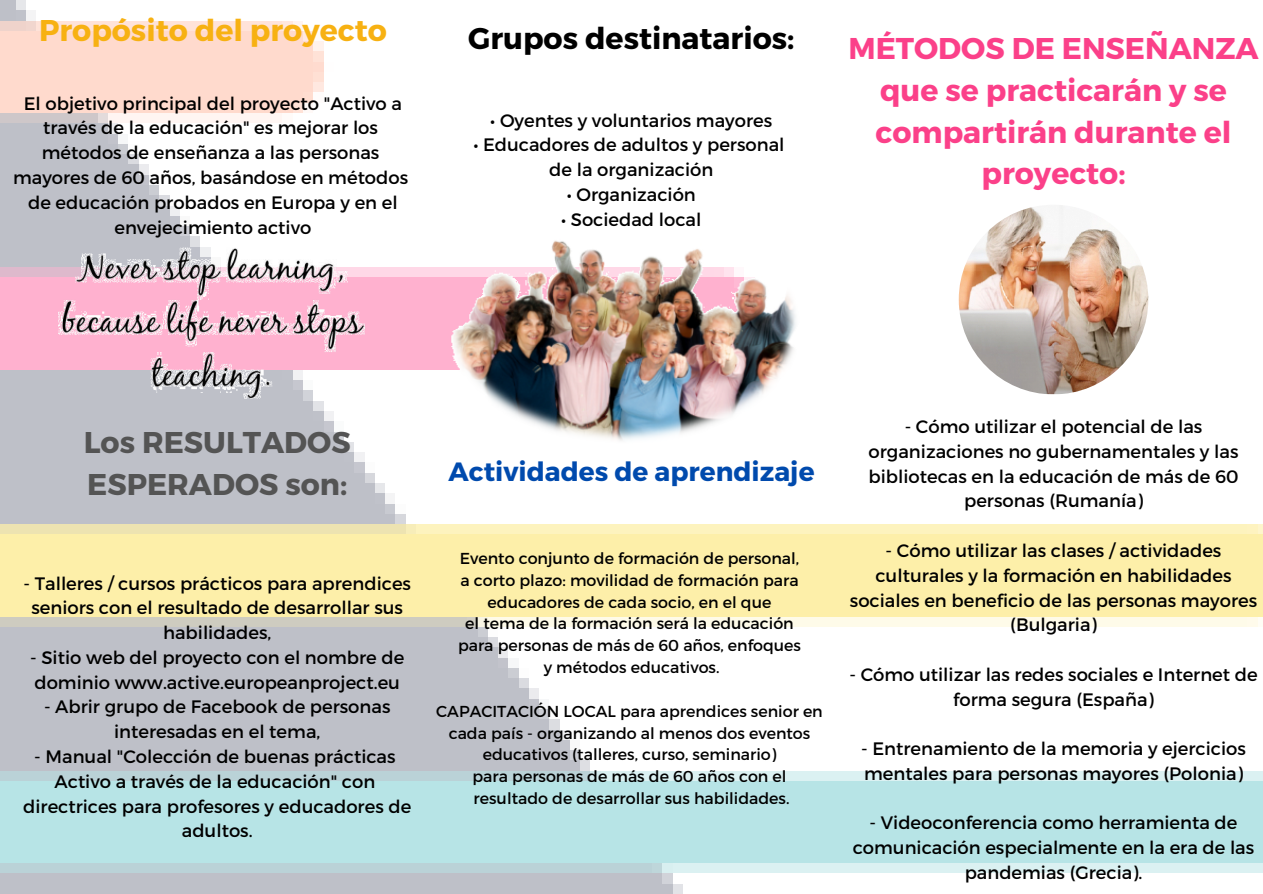
<style>
.page{position:relative;width:1263px;height:894px;background:#fff}
.page>*{position:absolute;margin:0;border:0;box-sizing:border-box;transform-origin:0 0}
.t1{font:700 30px/41.5px "Montserrat";color:#fb4089;text-align:center}
.t2{font:700 30px/41.5px "Montserrat";color:#545454}
.t3{font:700 30px "Montserrat";color:#f7b112}
.t4{font:700 30px "Montserrat";color:#000}
.t5{font:700 26.4px "Montserrat";color:#004aad}
.t6{font:18px/24.8px "Montserrat";color:#000;text-align:center}
.t7{font:15.9px "Montserrat";color:#000}
</style>
<div class="page">
<img style="left:0;top:0;width:1263px;height:893px">
<img style="left:0;top:244px;width:409px;height:159px">
<img style="left:446px;top:211px;width:354px;height:235px">
<img style="left:959px;top:205px;width:189px;height:189px;border-radius:50%">
<p class="t3" style="left:39px;top:11px;width:349px">Propósito del proyecto</p>
<p class="t6" style="left:24px;top:90px;width:380px">El objetivo principal del proyecto "Activo a través de la educación" es mejorar los</p>
<p class="t6" style="left:42px;top:139px;width:339px">métodos de enseñanza a las personas</p>
<p class="t6" style="left:13px;top:164px;width:397px">mayores de 60 años, basándose en métodos</p>
<p class="t6" style="left:28px;top:189px;width:371px">de educación probados en Europa y en el envejecimiento activo</p>
<p class="t4" style="left:468px;top:19px;width:328px">Grupos destinatarios:</p>
<p class="t6" style="left:490px;top:107px;width:283px">• Oyentes y voluntarios mayores</p>
<p class="t6" style="left:473px;top:132px;width:313px">• Educadores de adultos y personal</p>
<p class="t6" style="left:549px;top:156px;width:166px">de la organización</p>
<p class="t6" style="left:567px;top:181px;width:131px">• Organización</p>
<p class="t6" style="left:561px;top:206px;width:142px">• Sociedad local</p>
<p class="t1" style="left:848px;top:26px;width:412px">MÉTODOS DE ENSEÑANZA que se practicarán y se compartirán durante el proyecto:</p>
<p class="t2" style="left:84px;top:420px;width:268px">Los RESULTADOS<br>ESPERADOS son:</p>
<p class="t6" style="left:23px;top:569px;width:389px">- Talleres / cursos prácticos para aprendices seniors con el resultado de desarrollar sus habilidades,</p>
<p class="t6" style="left:30px;top:644px;width:376px;text-align:left">- Sitio web del proyecto con el nombre de dominio www.active.europeanproject.eu</p>
<p class="t6" style="left:44px;top:693px;width:348px">- Abrir grupo de Facebook de personas interesadas en el tema,</p>
<p class="t6" style="left:34px;top:743px;width:363px">- Manual "Colección de buenas prácticas</p>
<p class="t6" style="left:55px;top:767px;width:322px">Activo a través de la educación" con</p>
<p class="t6" style="left:23px;top:792px;width:390px">directrices para profesores y educadores de adultos.</p>
<p class="t5" style="left:449px;top:454px;width:367px">Actividades de aprendizaje</p>
<p class="t7" style="left:460px;top:548px;width:341px">Evento conjunto de formación de personal,</p>
<p class="t7" style="left:460px;top:569px;width:340px">a corto plazo: movilidad de formación para</p>
<p class="t7" style="left:488px;top:591px;width:285px">educadores de cada socio, en el que</p>
<p class="t7" style="left:465px;top:613px;width:330px">el tema de la formación será la educación</p>
<p class="t7" style="left:458px;top:635px;width:345px">para personas de más de 60 años, enfoques</p>
<p class="t7" style="left:544px;top:657px;width:177px">y métodos educativos.</p>
<p class="t7" style="left:436px;top:700px;width:388px">CAPACITACIÓN LOCAL para aprendices senior en</p>
<p class="t7" style="left:449px;top:722px;width:363px">cada país - organizando al menos dos eventos</p>
<p class="t7" style="left:483px;top:744px;width:295px">educativos (talleres, curso, seminario)</p>
<p class="t7" style="left:472px;top:766px;width:316px">para personas de más de 60 años con el</p>
<p class="t7" style="left:474px;top:787px;width:317px">resultado de desarrollar sus habilidades.</p>
<p class="t6" style="left:869px;top:413px;width:371px">- Cómo utilizar el potencial de las organizaciones no gubernamentales y las bibliotecas en la educación de más de 60 personas (Rumanía)</p>
<p class="t6" style="left:850px;top:537px;width:409px">- Cómo utilizar las clases / actividades culturales y la formación en habilidades sociales en beneficio de las personas mayores (Bulgaria)</p>
<p class="t6" style="left:849px;top:661px;width:410px">- Cómo utilizar las redes sociales e Internet de forma segura (España)</p>
<p class="t6" style="left:861px;top:735px;width:386px;text-align:left">- Entrenamiento de la memoria y ejercicios mentales para personas mayores (Polonia)</p>
<p class="t6" style="left:853px;top:809px;width:403px">- Videoconferencia como herramienta de comunicación especialmente en la era de las pandemias (Grecia).</p>
</div>
